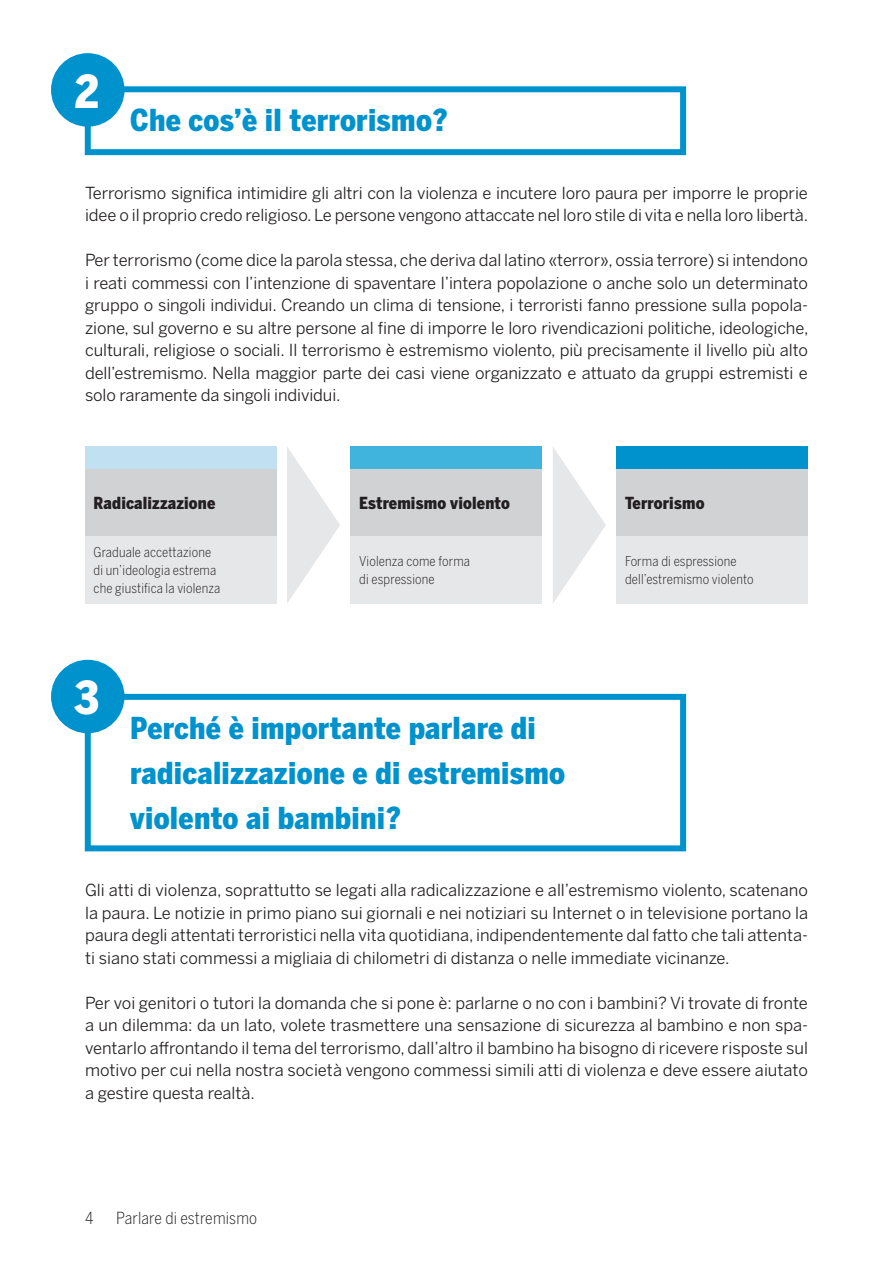
<style>
.page{position:relative;width:893px;height:1263px;background:#fff}
.page>*{position:absolute;margin:0;border:0;box-sizing:border-box;transform-origin:0 0}
.t1{font:900 45px "Benton Sans Cond";color:#fff}
.t2{font:900 30px/45px "Benton Sans Cond";letter-spacing:.01em;color:#0092cc}
.Lauftext_11_15{font:16.5px/22.5px "Benton Sans";letter-spacing:-.005em;color:#231f20;text-align:justify}
.Legende_Titel_11_12{font:900 16.5px "Benton Sans Cond";letter-spacing:.01em;color:#231f20}
.Inhaltsangabe_11_15{font:300 16.5px "Benton Sans Cond";letter-spacing:.01em;color:#231f20}
.Legende_Text_9_12{font:300 13.5px/18px "Benton Sans Cond";letter-spacing:.01em;color:#231f20}
</style>
<div class="page">
<div style="left:85px;top:86px;width:601px;height:69px;border:6px solid #0092cc"></div>
<div style="left:54px;top:56px;width:68px;height:68px;background:#0092cc;border-radius:50%"></div>
<div style="left:51px;top:53px;width:74px;height:74px;border:6px solid #0092cc;border-radius:50%"></div>
<div style="left:85px;top:446px;width:191px;height:23px;background:#c1e1f2"></div>
<div style="left:85px;top:469px;width:191px;height:67px;background:#d1d2d4"></div>
<div style="left:85px;top:536px;width:191px;height:68px;background:#e6e7e9"></div>
<div style="left:351px;top:446px;width:191px;height:23px;background:#41b4de"></div>
<div style="left:351px;top:469px;width:191px;height:67px;background:#d1d2d4"></div>
<div style="left:351px;top:536px;width:191px;height:68px;background:#e6e7e9"></div>
<div style="left:617px;top:446px;width:191px;height:23px;background:#0092cc"></div>
<div style="left:617px;top:469px;width:191px;height:67px;background:#d1d2d4"></div>
<div style="left:617px;top:536px;width:191px;height:68px;background:#e6e7e9"></div>
<svg style="left:287px;top:447px;width:53px;height:156px"></svg>
<svg style="left:553px;top:447px;width:53px;height:156px"></svg>
<div style="left:85px;top:694px;width:601px;height:157px;border:6px solid #0092cc"></div>
<div style="left:54px;top:663px;width:68px;height:67px;background:#0092cc;border-radius:50%"></div>
<div style="left:51px;top:660px;width:74px;height:73px;border:6px solid #0092cc;border-radius:50%"></div>
<p class="t1" style="left:75px;top:65px;width:26px">2</p>
<p class="t2" style="left:130px;top:98px;width:319px">Che cos’è il terrorismo?</p>
<p class="Lauftext_11_15" style="left:85px;top:181px;width:725px">Terrorismo significa intimidire gli altri con la violenza e incutere loro paura per imporre le proprie idee o il proprio credo religioso. Le persone vengono attaccate nel loro stile di vita e nella loro libertà.</p>
<p class="Lauftext_11_15" style="left:85px;top:249px;width:725px">Per terrorismo (come dice la parola stessa, che deriva dal latino «terror», ossia terrore) si intendono i reati commessi con l’intenzione di spaventare l’intera popolazione o anche solo un determinato gruppo o singoli individui. Creando un clima di tensione, i terroristi fanno pressione sulla popola&shy;zione, sul governo e su altre persone al fine di imporre le loro rivendicazioni politiche, ideologiche, culturali, religiose o sociali. Il terrorismo è estremismo violento, più precisamente il livello più alto dell’estremismo. Nella maggior parte dei casi viene organizzato e attuato da gruppi estremisti e solo raramente da singoli individui.</p>
<p class="Legende_Titel_11_12" style="left:94px;top:494px;width:123px">Radicalizzazione</p>
<p class="Legende_Titel_11_12" style="left:359px;top:494px;width:152px">Estremismo violento</p>
<p class="Legende_Titel_11_12" style="left:625px;top:494px;width:81px">Terrorismo</p>
<p class="Legende_Text_9_12" style="left:94px;top:543px;width:128px">Graduale accettazione di un’ideologia estrema che giustifica la violenza</p>
<p class="Legende_Text_9_12" style="left:359px;top:552px;width:112px">Violenza come forma di espressione</p>
<p class="Legende_Text_9_12" style="left:625px;top:552px;width:130px">Forma di espressione dell’estremismo violento</p>
<p class="t1" style="left:75px;top:671px;width:26px">3</p>
<p class="t2" style="left:130px;top:705px;width:436px">Perché è importante parlare di radicalizzazione e di estremismo violento ai bambini?</p>
<p class="Lauftext_11_15" style="left:85px;top:879px;width:724px">Gli atti di violenza, soprattutto se legati alla radicalizzazione e all’estremismo violento, scatenano la paura. Le notizie in primo piano sui giornali e nei notiziari su Internet o in televisione portano la paura degli attentati terroristici nella vita quotidiana, indipendentemente dal fatto che tali attenta&shy;ti siano stati commessi a migliaia di chilometri di distanza o nelle immediate vicinanze.</p>
<p class="Lauftext_11_15" style="left:85px;top:991px;width:724px">Per voi genitori o tutori la domanda che si pone è: parlarne o no con i bambini? Vi trovate di fronte a un dilemma: da un lato, volete trasmettere una sensazione di sicurezza al bambino e non spa&shy;ventarlo affrontando il tema del terrorismo, dall’altro il bambino ha bisogno di ricevere risposte sul motivo per cui nella nostra società vengono commessi simili atti di violenza e deve essere aiutato a gestire questa realtà.</p>
<p class="Inhaltsangabe_11_15" style="left:85px;top:1209px;width:10px">4</p>
<p class="Inhaltsangabe_11_15" style="left:116px;top:1209px;width:143px">Parlare di estremismo</p>
</div>
